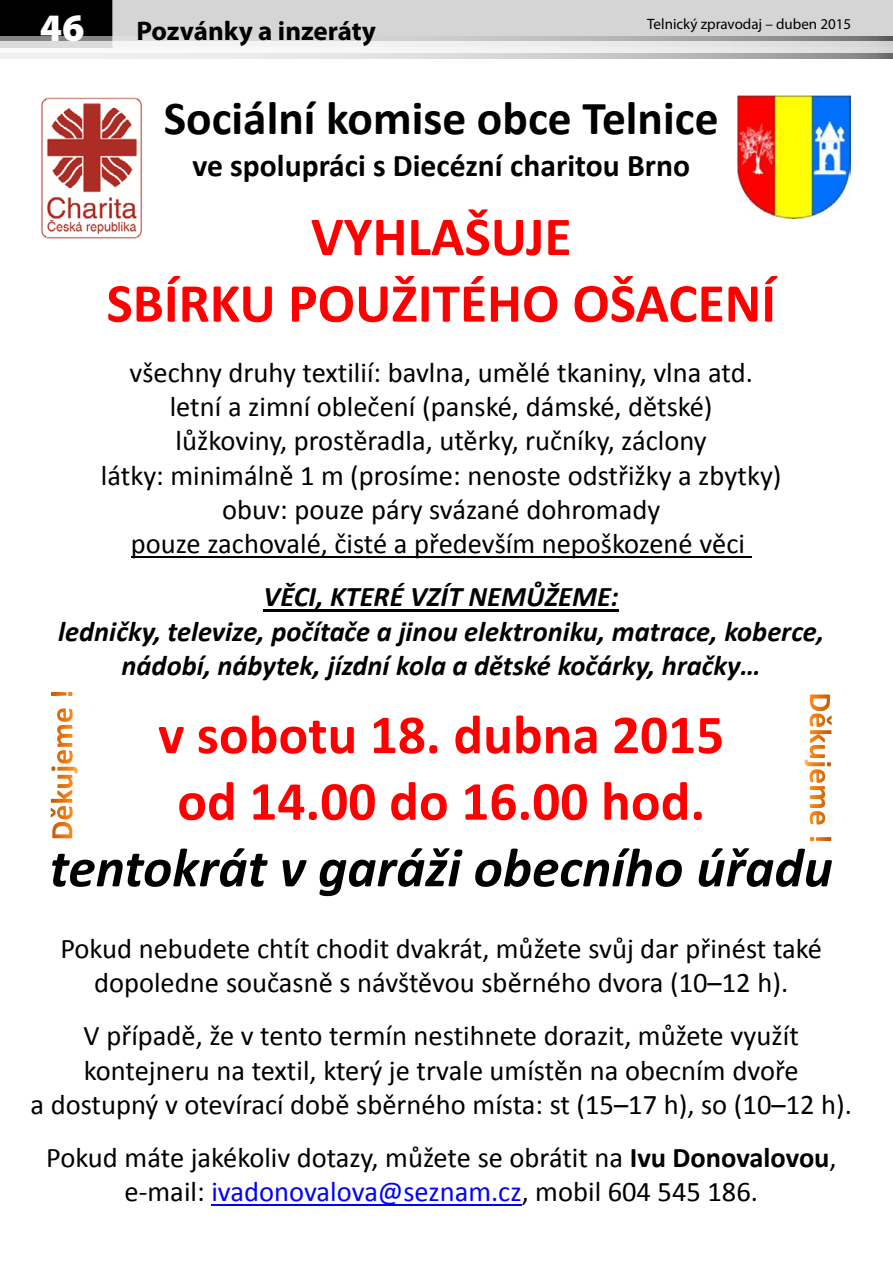
<style>
.page{position:relative;width:893px;height:1263px;background:#fff}
.page>*{position:absolute;margin:0;border:0;box-sizing:border-box;transform-origin:0 0}
.t1{font:700 55.35px/66.6px "Calibri";color:#f00;text-align:center}
.t2{font:italic 700 55.35px "Calibri";color:#000}
.t3{font:700 47.55px "Calibri";color:#000}
.t4{font:900 39px "Myriad Pro";color:#fff}
.t5{font:700 31.65px "Calibri";color:#000}
.t6{font:28.5px/34.2px "Calibri";color:#000;text-align:center}
.t7{font:italic 700 28.5px/34.2px "Calibri";color:#000;text-align:center}
.t8{font:700 27px "Myriad Pro";color:#000}
.t9{font:15px "Myriad Pro";color:#000}
.s1{font-weight:700}
.s2{color:#00f}
</style>
<div class="page">
<div style="left:0;top:0;width:112px;height:47px;background:#000"></div>
<div style="left:112px;top:0;width:781px;height:47px;background:#d5d5d5"></div>
<svg style="left:0;top:37px;width:893px;height:21px"></svg>
<svg style="left:0;top:42px;width:893px;height:11px;fill:#f0f0f0"></svg>
<hr style="left:131px;top:556px;width:620px;height:2px;background:#000">
<hr style="left:263px;top:609px;width:356px;height:2px;background:#000">
<hr style="left:211px;top:1204px;width:311px;height:2px;background:#00f">
<img style="left:737px;top:95px;width:113px;height:123px">
<img style="left:41px;top:97px;width:101px;height:142px">
<img style="left:51px;top:692px;width:22px;height:67px">
<img style="left:810px;top:694px;width:22px;height:49px">
<h3 class="t4" style="left:40px;top:1px;width:46px">46</h3>
<p class="t8" style="left:136px;top:14px;width:241px">Pozvánky a inzeráty</p>
<p class="t9" style="left:647px;top:14px;width:205px">Telnický zpravodaj – duben 2015</p>
<h2 class="t3" style="left:164px;top:87px;width:556px">Sociální komise obce Telnice</h2>
<p class="t5" style="left:192px;top:145px;width:499px">ve spolupráci s Diecézní charitou Brno</p>
<h1 class="t1" style="left:107px;top:203px;width:671px">VYHLAŠUJE<br>SBÍRKU POUŽITÉHO OŠACENÍ</h1>
<p class="t6" style="left:101px;top:355px;width:682px">všechny druhy textilií: bavlna, umělé tkaniny, vlna atd. letní a zimní oblečení (panské, dámské, dětské)<br>lůžkoviny, prostěradla, utěrky, ručníky, záclony<br>látky: minimálně 1 m (prosíme: nenoste odstřižky a zbytky) obuv: pouze páry svázané dohromady<br>pouze zachovalé, čisté a především nepoškozené věci</p>
<p class="t7" style="left:58px;top:580px;width:767px">VĚCI, KTERÉ VZÍT NEMŮŽEME:<br>ledničky, televize, počítače a jinou elektroniku, matrace, koberce, nádobí, nábytek, jízdní kola a dětské kočárky, hračky…</p>
<h1 class="t1" style="left:158px;top:701px;width:568px">v sobotu 18. dubna 2015 od 14.00 do 16.00 hod.</h1>
<h1 class="t2" style="left:50px;top:833px;width:785px">tentokrát v garáži obecního úřadu</h1>
<p class="t6" style="left:60px;top:931px;width:763px">Pokud nebudete chtít chodit dvakrát, můžete svůj dar přinést také dopoledne současně s návštěvou sběrného dvora (10–12 h).</p>
<p class="t6" style="left:30px;top:1019px;width:823px">V případě, že v tento termín nestihnete dorazit, můžete využít kontejneru na textil, který je trvale umístěn na obecním dvoře<br>a dostupný v otevírací době sběrného místa: st (15–17 h), so (10–12 h).</p>
<p class="t6" style="left:46px;top:1140px;width:792px">Pokud máte jakékoliv dotazy, můžete se obrátit na <span class="s1">Ivu Donovalovou</span>, e‐mail: <span class="s2">ivadonovalova@seznam.cz</span>, mobil 604 545 186.</p>
</div>
